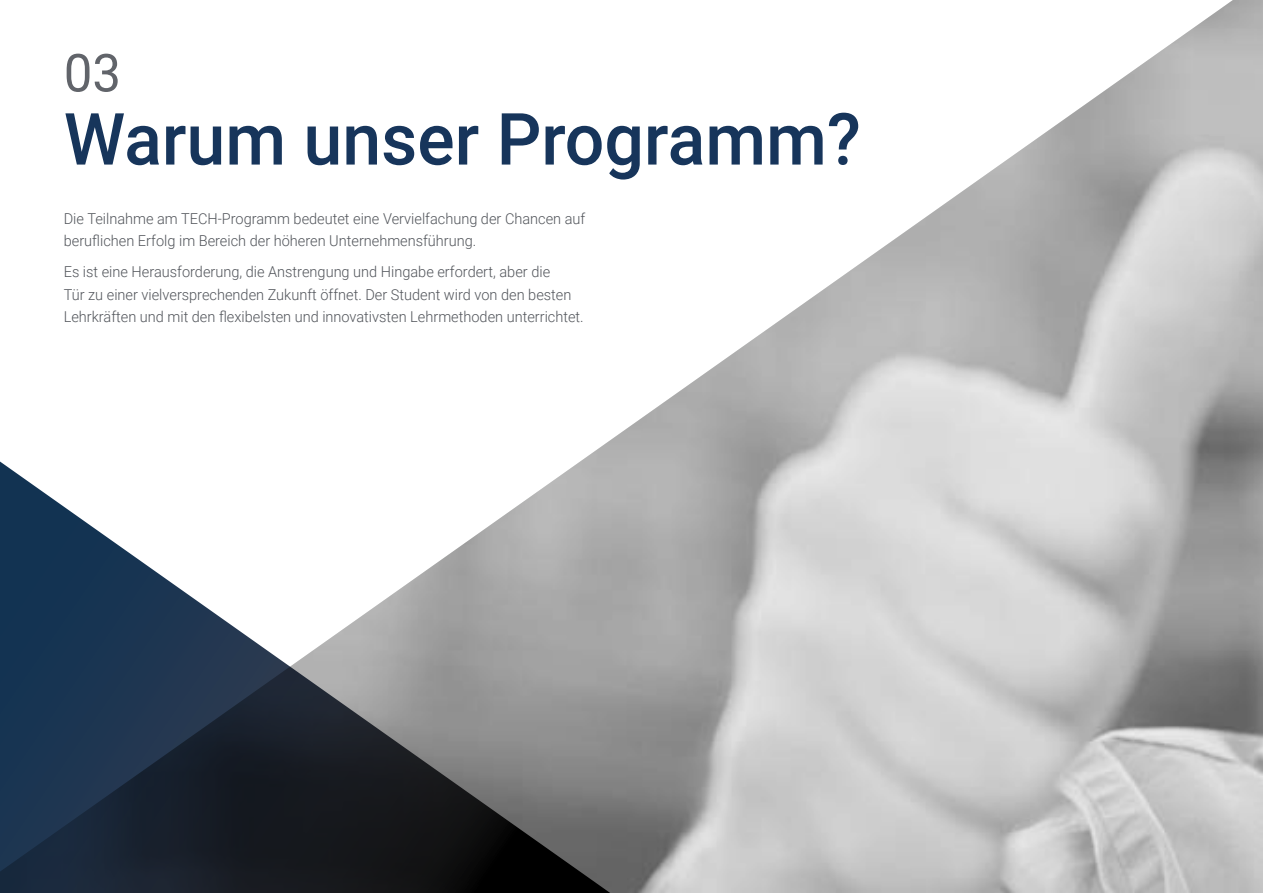
<style>
.page{position:relative;width:1263px;height:893px;background:#fff}
.page>*{position:absolute;margin:0;border:0;box-sizing:border-box;transform-origin:0 0}
.t1{font:500 72px "Roboto";color:#17355b}
.t2{font:52.5px "Roboto";color:#61646a}
.t3{font:300 15px/22.5px "Roboto";color:#52555b}
</style>
<div class="page">
<img style="left:602px;top:0;width:661px;height:893px">
<svg style="left:0;top:446px;width:640px;height:447px"></svg>
<h2 class="t2" style="left:64px;top:36px;width:59px">03</h2>
<h1 class="t1" style="left:64px;top:89px;width:798px">Warum unser Programm?</h1>
<p class="t3" style="left:64px;top:207px;width:523px">Die Teilnahme am TECH-Programm bedeutet eine Vervielfachung der Chancen auf beruflichen Erfolg im Bereich der höheren Unternehmensführung.</p>
<p class="t3" style="left:64px;top:260px;width:521px">Es ist eine Herausforderung, die Anstrengung und Hingabe erfordert, aber die<br>Tür zu einer vielversprechenden Zukunft öffnet. Der Student wird von den besten<br>Lehrkräften und mit den flexibelsten und innovativsten Lehrmethoden unterrichtet.</p>
</div>
